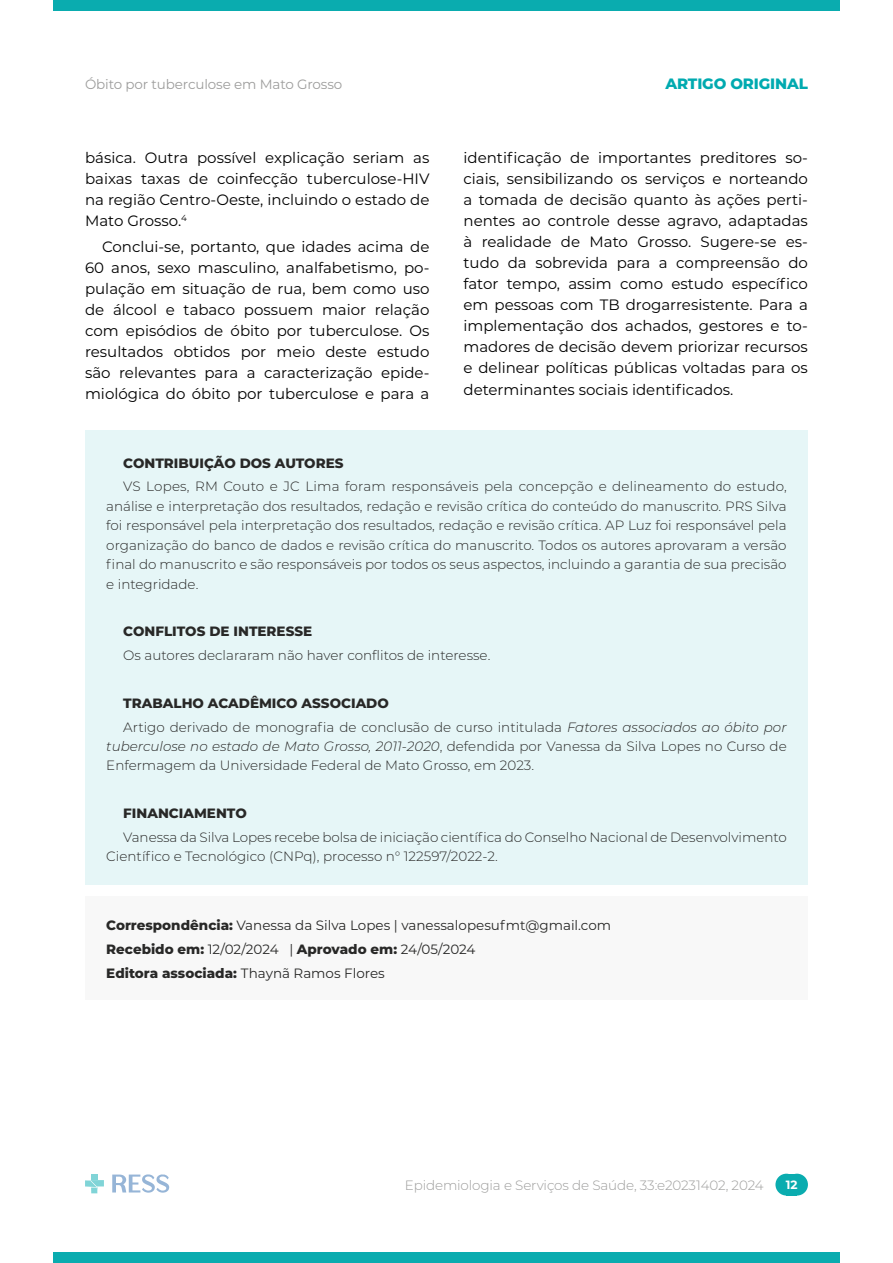
<style>
.page{position:relative;width:893px;height:1263px;background:#fff}
.page>*{position:absolute;margin:0;border:0;box-sizing:border-box;transform-origin:0 0}
.t1{font:15px/21px "Montserrat";color:#000;text-align:justify}
.t2{font:800 15px "Montserrat";letter-spacing:-.01em;color:#00aab0}
.t3{font:300 13.5px/19.5px "Montserrat";color:#282827}
.t4{font:13.5px/23.7px "Montserrat";color:#282827}
.t5{font:800 13.5px "Montserrat";color:#282827}
.t6{font:300 13.5px "Montserrat";letter-spacing:-.01em;color:#9d9d9c}
.t7{font:13.5px "Montserrat";letter-spacing:-.01em;color:#9d9d9c}
.t8{font:700 12px "Montserrat";color:#fff}
.s1{font-weight:800}
.s2{font-style:italic}
</style>
<div class="page">
<div style="left:53px;top:0;width:787px;height:11px;background:#0aacaf"></div>
<div style="left:53px;top:1252px;width:787px;height:11px;background:#0aacaf"></div>
<svg style="left:85px;top:1174px;width:19px;height:19px"></svg>
<svg style="left:112px;top:1174px;width:57px;height:19px"></svg>
<div style="left:775px;top:1174px;width:22px;height:21px;background:#0aacaf;border-radius:50%"></div>
<div style="left:786px;top:1174px;width:22px;height:21px;background:#0aacaf;border-radius:50%"></div>
<div style="left:786px;top:1174px;width:11px;height:21px;background:#0aacaf"></div>
<div style="left:85px;top:431px;width:723px;height:454px;background:#e6f6f7"></div>
<div style="left:85px;top:896px;width:723px;height:103px;background:#f8f8f8"></div>
<p class="t7" style="left:85px;top:75px;width:259px">Óbito por tuberculose em Mato Grosso</p>
<p class="t2" style="left:665px;top:73px;width:144px">ARTIGO ORIGINAL</p>
<p class="t1" style="left:85px;top:147px;width:346px">básica. Outra possível explicação seriam as baixas taxas de coinfecção tuberculose-HIV na região Centro-Oeste, incluindo o estado de Mato Grosso.<sup>4</sup></p>
<p class="t1" style="left:85px;top:235px;width:346px;text-indent:17px">Conclui-se, portanto, que idades acima de 60 anos, sexo masculino, analfabetismo, po&shy;pulação em situação de rua, bem como uso de álcool e tabaco possuem maior relação com episódios de óbito por tuberculose. Os resultados obtidos por meio deste estudo são relevantes para a caracterização epide&shy;miológica do óbito por tuberculose e para a</p>
<p class="t1" style="left:463px;top:147px;width:346px">identificação de importantes preditores so&shy;ciais, sensibilizando os serviços e norteando a tomada de decisão quanto às ações perti&shy;nentes ao controle desse agravo, adaptadas à realidade de Mato Grosso. Sugere-se es&shy;tudo da sobrevida para a compreensão do fator tempo, assim como estudo específico em pessoas com TB drogarresistente. Para a implementação dos achados, gestores e to&shy;madores de decisão devem priorizar recursos e delinear políticas públicas voltadas para os determinantes sociais identificados.</p>
<p class="t5" style="left:123px;top:453px;width:222px">CONTRIBUIÇÃO DOS AUTORES</p>
<p class="t3" style="left:106px;top:476px;width:682px;text-align:justify;text-indent:17px">VS Lopes, RM Couto e JC Lima foram responsáveis pela concepção e delineamento do estudo, análise e interpretação dos resultados, redação e revisão crítica do conteúdo do manuscrito. PRS Silva foi responsável pela interpretação dos resultados, redação e revisão crítica. AP Luz foi responsável pela organização do banco de dados e revisão crítica do manuscrito. Todos os autores aprovaram a versão final do manuscrito e são responsáveis por todos os seus aspectos, incluindo a garantia de sua precisão e integridade.</p>
<p class="t5" style="left:123px;top:622px;width:190px">CONFLITOS DE INTERESSE</p>
<p class="t3" style="left:123px;top:645px;width:369px">Os autores declararam não haver conflitos de interesse.</p>
<p class="t3" style="left:123px;top:691px;width:665px;line-height:23.7px"><span class="s1">TRABALHO ACADÊMICO ASSOCIADO<br></span>Artigo derivado de monografia de conclusão de curso intitulada <span class="s2">Fatores associados ao óbito por</span></p>
<p class="t3" style="left:106px;top:736px;width:682px"><span class="s2">tuberculose no estado de Mato Grosso, 2011-2020</span>, defendida por Vanessa da Silva Lopes no Curso de<br>Enfermagem da Universidade Federal de Mato Grosso, em 2023.</p>
<p class="t5" style="left:123px;top:803px;width:125px">FINANCIAMENTO</p>
<p class="t3" style="left:106px;top:827px;width:682px;text-indent:17px">Vanessa da Silva Lopes recebe bolsa de iniciação científica do Conselho Nacional de Desenvolvimento<br>Científico e Tecnológico (CNPq), processo n° 122597/2022-2.</p>
<p class="t4" style="left:106px;top:913px;width:506px"><span class="s1">Correspondência:</span> Vanessa da Silva Lopes | vanessalopesufmt@gmail.com<br><span class="s1">Recebido em:</span> 12/02/2024 | <span class="s1">Aprovado em:</span> 24/05/2024<br><span class="s1">Editora associada:</span> Thaynã Ramos Flores</p>
<p class="t6" style="left:405px;top:1176px;width:360px">Epidemiologia e Serviços de Saúde, 33:e20231402, 2024</p>
<p class="t8" style="left:786px;top:1176px;width:13px">12</p>
</div>
